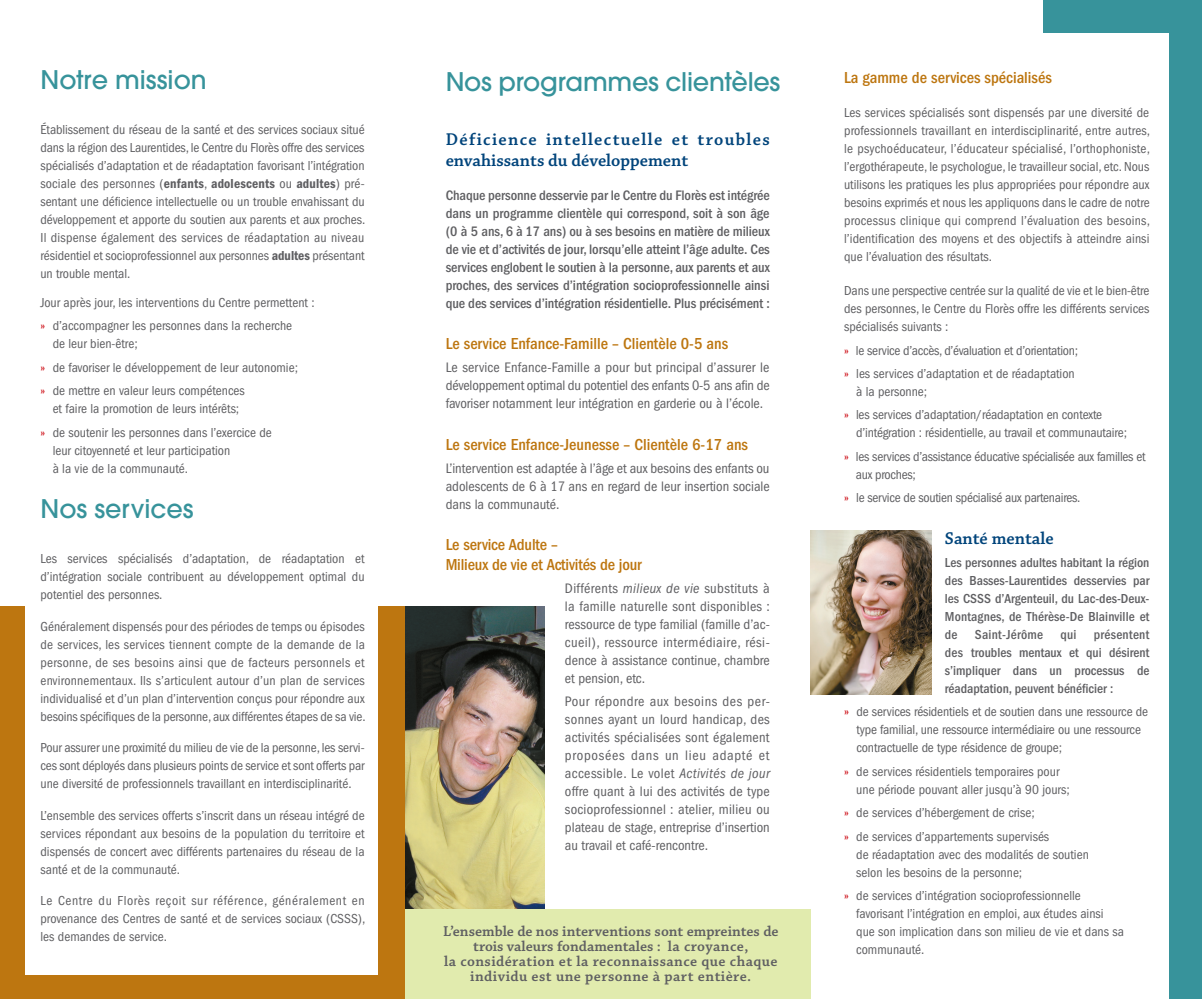
<style>
.page{position:relative;width:1202px;height:999px;background:#fff}
.page>*{position:absolute;margin:0;border:0;box-sizing:border-box;transform-origin:0 0}
.Titre{font:500 25.5px "Avant Garde";letter-spacing:-.01em;color:#37939b}
.sous-titre{font:500 25.5px "Avant Garde";color:#37939b}
._1er_para{font:18px/21px "Chaparral MM 580 12";letter-spacing:.085em;color:#00447b}
.boulet{font:18px "Chaparral MM 580 12";letter-spacing:.015em;color:#00447b}
.sous-sous-titre{font:500 condensed 16.5px/19.5px "Franklin Gothic";color:#bd7610}
._1er_para-2{font:15px/15px "Chaparral MM 580 10";letter-spacing:.05em;color:#5f5f62;text-align:center}
._1er_para-3{font:condensed 14.25px/18px "Franklin Gothic";color:#5f5f62;text-align:justify}
._1er_para-4{font:500 condensed 14.25px/18px "Franklin Gothic";letter-spacing:-.005em;color:#5f5f62;text-align:justify}
._1er_para-5{font:condensed 13.5px/18px "Franklin Gothic";color:#5f5f62;text-align:justify}
.boulet-2{font:condensed 13.5px/18px "Franklin Gothic";color:#5f5f62}
.t1{font:500 condensed 13.5px/18px "Franklin Gothic";color:#5f5f62;text-align:justify}
.boulet-3{font:condensed 13.5px/18px "Franklin Gothic";letter-spacing:-.02em;color:#5f5f62}
.sous-titre-2{font:condensed 13.5px/18px "Franklin Gothic";color:#5f5f62;text-align:justify}
.t2{font:500 condensed 13.5px "Franklin Gothic";letter-spacing:.02em;color:#5f5f62}
.s1{font-weight:600}
.s2{color:#cf151d}
.s3{font-style:italic}
.s4{font-size:14.25px;color:#cf151d}
</style>
<div class="page">
<div style="left:378px;top:606px;width:27px;height:393px;background:#bd7610"></div>
<div style="left:0;top:606px;width:25px;height:393px;background:#bd7610"></div>
<div style="left:0;top:975px;width:396px;height:24px;background:#bd7610"></div>
<div style="left:1169px;top:0;width:33px;height:999px;background:#37939b"></div>
<div style="left:1042px;top:0;width:149px;height:32px;background:#37939b"></div>
<img style="left:405px;top:606px;width:139px;height:303px">
<img style="left:810px;top:531px;width:121px;height:163px">
<div style="left:405px;top:909px;width:405px;height:90px;background:#e1ebae"></div>
<p class="Titre" style="left:40px;top:64px;width:168px">Notre mission</p>
<p class="_1er_para-5" style="left:40px;top:121px;width:326px">Établissement du réseau de la santé et des services sociaux situé dans la région des Laurentides, le Centre du Florès offre des services spécialisés d’adaptation et de réadaptation favorisant l’intégration sociale des personnes (<span class="s1">enfants</span>, <span class="s1">adolescents</span> ou <span class="s1">adultes</span>) pré&shy;sentant une déficience intellectuelle ou un trouble envahissant du développement et apporte du soutien aux parents et aux proches.<br>Il dispense également des services de réadaptation au niveau résidentiel et socioprofessionnel aux personnes <span class="s1">adultes</span> présentant un trouble mental.</p>
<p class="_1er_para-5" style="left:40px;top:294px;width:276px">Jour après jour, les interventions du Centre permettent :</p>
<p class="boulet-2" style="left:53px;top:317px;width:241px;text-indent:-12px"><span class="s2">»</span> d’accompagner les personnes dans la recherche de leur bien-être;</p>
<p class="boulet-2" style="left:40px;top:358px;width:259px"><span class="s2">»</span> de favoriser le développement de leur autonomie;</p>
<p class="boulet-2" style="left:40px;top:382px;width:206px;text-align:center"><span class="s2">»</span> de mettre en valeur leurs compétences et faire la promotion de leurs intérêts;</p>
<p class="boulet-2" style="left:53px;top:423px;width:221px;text-indent:-12px"><span class="s2">»</span> de soutenir les personnes dans l’exercice de leur citoyenneté et leur participation<br>à la vie de la communauté.</p>
<p class="sous-titre" style="left:40px;top:493px;width:155px">Nos services</p>
<p class="sous-titre-2" style="left:40px;top:550px;width:325px">Les services spécialisés d’adaptation, de réadaptation et d’intégration sociale contribuent au développement optimal du potentiel des personnes.</p>
<p class="_1er_para-5" style="left:40px;top:618px;width:327px">Généralement dispensés pour des périodes de temps ou épisodes de services, les services tiennent compte de la demande de la personne, de ses besoins ainsi que de facteurs personnels et environnementaux. Ils s’articulent autour d’un plan de services individualisé et d’un plan d’intervention conçus pour répondre aux besoins spécifiques de la personne, aux différentes étapes de sa vie.</p>
<p class="_1er_para-5" style="left:40px;top:739px;width:325px">Pour assurer une proximité du milieu de vie de la personne, les servi&shy;ces sont déployés dans plusieurs points de service et sont offerts par une diversité de professionnels travaillant en interdisciplinarité.</p>
<p class="_1er_para-5" style="left:40px;top:807px;width:326px">L’ensemble des services offerts s’inscrit dans un réseau intégré de services répondant aux besoins de la population du territoire et dispensés de concert avec différents partenaires du réseau de la santé et de la communauté.</p>
<p class="_1er_para-5" style="left:40px;top:892px;width:326px">Le Centre du Florès reçoit sur référence, généralement en provenance des Centres de santé et de services sociaux (CSSS), les demandes de service.</p>
<p class="Titre" style="left:446px;top:66px;width:336px">Nos programmes clientèles</p>
<p class="_1er_para" style="left:446px;top:129px;width:325px">Déficience intellectuelle et troubles envahissants du développement</p>
<p class="_1er_para-4" style="left:446px;top:186px;width:326px">Chaque personne desservie par le Centre du Florès est intégrée dans un programme clientèle qui correspond, soit à son âge (0 à 5 ans, 6 à 17 ans) ou à ses besoins en matière de milieux de vie et d’activités de jour, lorsqu’elle atteint l’âge adulte. Ces services englobent le soutien à la personne, aux parents et aux proches, des services d’intégration socioprofessionnelle ainsi que des services d’intégration résidentielle. Plus précisément :</p>
<p class="sous-sous-titre" style="left:446px;top:334px;width:284px">Le service Enfance-Famille – Clientèle 0-5 ans</p>
<p class="_1er_para-3" style="left:446px;top:359px;width:325px">Le service Enfance-Famille a pour but principal d’assurer le développement optimal du potentiel des enfants 0-5 ans afin de favoriser notamment leur intégration en garderie ou à l’école.</p>
<p class="sous-sous-titre" style="left:446px;top:434px;width:304px">Le service Enfance-Jeunesse – Clientèle 6-17 ans</p>
<p class="_1er_para-3" style="left:446px;top:459px;width:325px">L’intervention est adaptée à l’âge et aux besoins des enfants ou adolescents de 6 à 17 ans en regard de leur insertion sociale dans la communauté.</p>
<p class="sous-sous-titre" style="left:446px;top:535px;width:198px">Le service Adulte –<br>Milieux de vie et Activités de jour</p>
<p class="_1er_para-3" style="left:565px;top:579px;width:206px">Différents <span class="s3">milieux de vie</span> substituts à la famille naturelle sont disponibles : ressource de type familial (famille d’ac&shy;cueil), ressource intermédiaire, rési&shy;dence à assistance continue, chambre et pension, etc.</p>
<p class="_1er_para-3" style="left:565px;top:693px;width:206px">Pour répondre aux besoins des per&shy;sonnes ayant un lourd handicap, des activités spécialisées sont également proposées dans un lieu adapté et accessible. Le volet <span class="s3">Activités de jour </span>offre quant à lui des activités de type socioprofessionnel : atelier, milieu ou plateau de stage, entreprise d’insertion au travail et café-rencontre.</p>
<p class="_1er_para-2" style="left:443px;top:924px;width:337px">L’ensemble de nos interventions sont empreintes de trois valeurs fondamentales : la croyance,<br>la considération et la reconnaissance que chaque individu est une personne à part entière.</p>
<p class="sous-sous-titre" style="left:844px;top:68px;width:209px">La gamme de services spécialisés</p>
<p class="_1er_para-5" style="left:844px;top:104px;width:307px">Les services spécialisés sont dispensés par une diversité de professionnels travaillant en interdisciplinarité, entre autres, le psychoéducateur, l’éducateur spécialisé, l’orthophoniste, l’ergothérapeute, le psychologue, le travailleur social, etc. Nous utilisons les pratiques les plus appropriées pour répondre aux besoins exprimés et nous les appliquons dans le cadre de notre processus clinique qui comprend l’évaluation des besoins, l’identification des moyens et des objectifs à atteindre ainsi que l’évaluation des résultats.</p>
<p class="_1er_para-5" style="left:844px;top:282px;width:307px">Dans une perspective centrée sur la qualité de vie et le bien-être des personnes, le Centre du Florès offre les différents services spécialisés suivants :</p>
<p class="boulet-3" style="left:844px;top:341px;width:235px"><span class="s2">»</span> le service d’accès, d’évaluation et d’orientation;</p>
<p class="boulet-2" style="left:856px;top:365px;width:220px;text-indent:-12px"><span class="s2">»</span> les services d’adaptation et de réadaptation à la personne;</p>
<p class="boulet-2" style="left:856px;top:406px;width:272px;text-indent:-12px"><span class="s2">»</span> les services d’adaptation/réadaptation en contexte d’intégration : résidentielle, au travail et communautaire;</p>
<p class="boulet-3" style="left:856px;top:448px;width:291px;text-indent:-12px"><span class="s2">»</span> les services d’assistance éducative spécialisée aux familles et aux proches;</p>
<p class="boulet-3" style="left:844px;top:489px;width:238px"><span class="s2">»</span> le service de soutien spécialisé aux partenaires.</p>
<p class="boulet" style="left:945px;top:528px;width:110px">Santé mentale</p>
<p class="t1" style="left:945px;top:554px;width:206px">Les personnes adultes habitant la région des Basses-Laurentides desservies par les CSSS d’Argenteuil, du Lac-des-Deux-Montagnes, de Thérèse-De Blainville et de</p>
<p class="t1" style="left:945px;top:626px;width:206px;text-indent:149px">présentent des troubles mentaux et qui désirent s’impliquer dans un processus de réadaptation, peuvent bénéficier :</p>
<p class="boulet-2" style="left:856px;top:703px;width:293px;text-indent:-12px"><span class="s4">»</span> de services résidentiels et de soutien dans une ressource de type familial, une ressource intermédiaire ou une ressource contractuelle de type résidence de groupe;</p>
<p class="boulet-2" style="left:856px;top:762px;width:215px;text-indent:-12px"><span class="s2">»</span> de services résidentiels temporaires pour une période pouvant aller jusqu’à 90 jours;</p>
<p class="boulet-2" style="left:844px;top:804px;width:192px"><span class="s2">»</span> de services d’hébergement de crise;</p>
<p class="boulet-2" style="left:856px;top:827px;width:234px;text-indent:-12px"><span class="s2">»</span> de services d’appartements supervisés<br>de réadaptation avec des modalités de soutien selon les besoins de la personne;</p>
<p class="boulet-2" style="left:856px;top:887px;width:269px;text-indent:-12px"><span class="s2">»</span> de services d’intégration socioprofessionnelle favorisant l’intégration en emploi, aux études ainsi que son implication dans son milieu de vie et dans sa communauté.</p>
<p class="t2" style="left:974px;top:627px;width:70px">Saint-Jérôme</p>
<p class="t1" style="left:1060px;top:626px;width:18px">qui</p>
</div>
